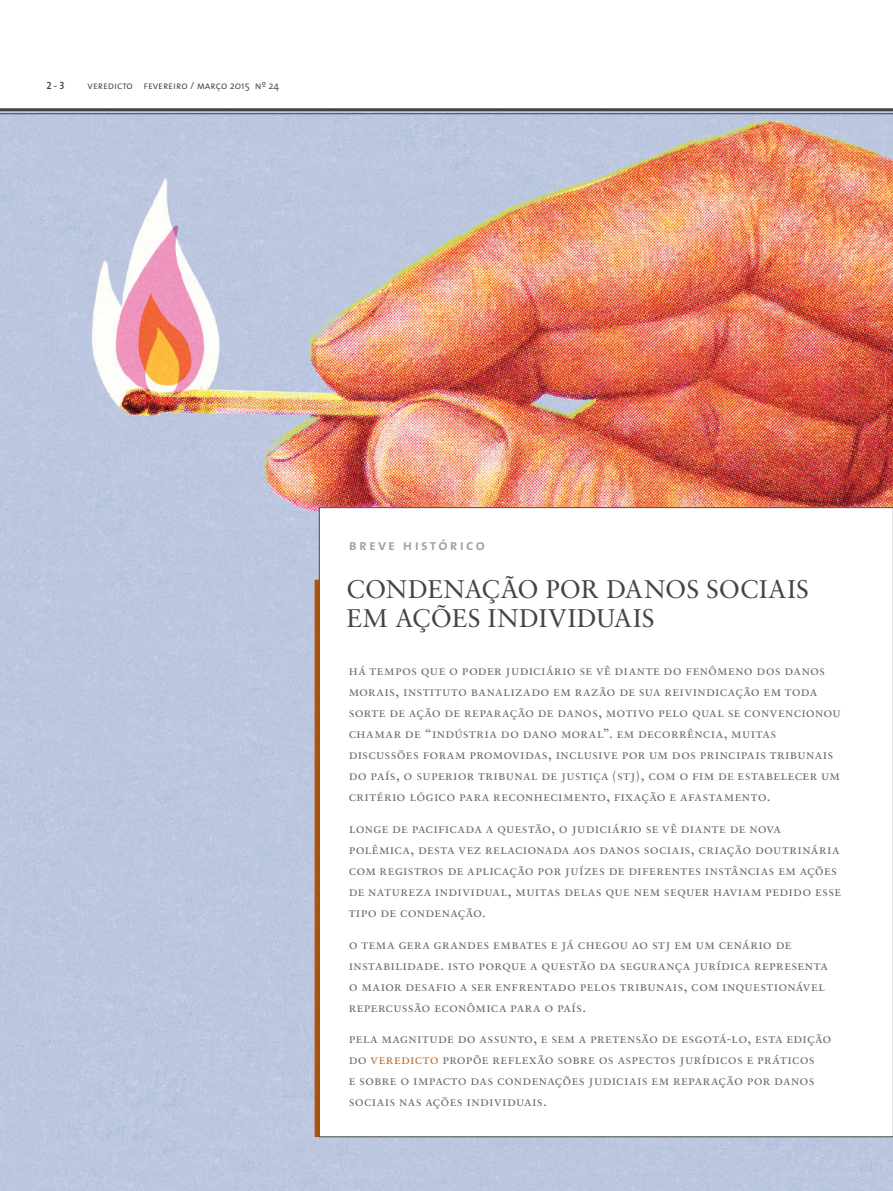
<style>
.page{position:relative;width:893px;height:1191px;background:#fff}
.page>*{position:absolute;margin:0;border:0;box-sizing:border-box;transform-origin:0 0}
.t1{font:25.5px/28.5px "Sabon Roman SC";letter-spacing:.005em;color:#414549}
.t2{font:15px "The Mix Semi Bold Caps";letter-spacing:.15em;color:#9aa0a5}
.t3{font:13.5px/21px "Sabon Roman SC";letter-spacing:.02em;color:#666b6f}
.t4{font:10.5px "The Mix Semi Light Caps";color:#414549}
.t5{font:10.5px "The Mix Semi Bold Caps";color:#414549}
.s1{font-family:"The Mix";font-weight:300}
.s2{color:#ba6d32}
</style>
<div class="page">
<div style="left:0;top:789px;width:893px;height:402px;background:#bbc7df"></div>
<img style="left:0;top:111px;width:893px;height:678px">
<div style="left:0;top:812px;width:893px;height:359px;background:#bbc7df"></div>
<hr style="left:0;top:108px;width:893px;height:3px;background:#414549">
<hr style="left:0;top:113px;width:893px;height:1px;background:#414549">
<div style="left:319px;top:507px;width:574px;height:629px;background:#fff"></div>
<hr style="left:315px;top:580px;width:4px;height:557px;background:#ab540e">
<p class="t5" style="left:46px;top:77px;width:20px">2 - 3</p>
<p class="t4" style="left:88px;top:77px;width:193px">veredicto fevereiro / março <span class="s1">2015</span> nº <span class="s1">24</span></p>
<p class="t2" style="left:349px;top:532px;width:138px">breve histórico</p>
<p class="t1" style="left:347px;top:575px;width:464px">CONDENAÇÃO POR DANOS SOCIAIS<br>EM AÇÕES INDIVIDUAIS</p>
<p class="t3" style="left:349px;top:660px;width:493px">há tempos que o poder judiciário se vê diante do fenômeno dos danos morais, instituto banalizado em razão de sua reivindicação em toda sorte de ação de reparação de danos, motivo pelo qual se convencionou chamar de “indústria do dano moral”. em decorrência, muitas discussões foram promovidas, inclusive por um dos principais tribunais do país, o superior tribunal de justiça (stj), com o fim de estabelecer um critério lógico para reconhecimento, fixação e afastamento.</p>
<p class="t3" style="left:349px;top:817px;width:494px">longe de pacificada a questão, o judiciário se vê diante de nova polêmica, desta vez relacionada aos danos sociais, criação doutrinária com registros de aplicação por juízes de diferentes instâncias em ações de natureza individual, muitas delas que nem sequer haviam pedido esse tipo de condenação.</p>
<p class="t3" style="left:349px;top:933px;width:481px">o tema gera grandes embates e já chegou ao stj em um cenário de instabilidade. isto porque a questão da segurança jurídica representa o maior desafio a ser enfrentado pelos tribunais, com inquestionável repercussão econômica para o país.</p>
<p class="t3" style="left:349px;top:1028px;width:484px">pela magnitude do assunto, e sem a pretensão de esgotá-lo, esta edição do <span class="s2">veredicto</span> propõe reflexão sobre os aspectos jurídicos e práticos<br>e sobre o impacto das condenações judiciais em reparação por danos sociais nas ações individuais.</p>
</div>
